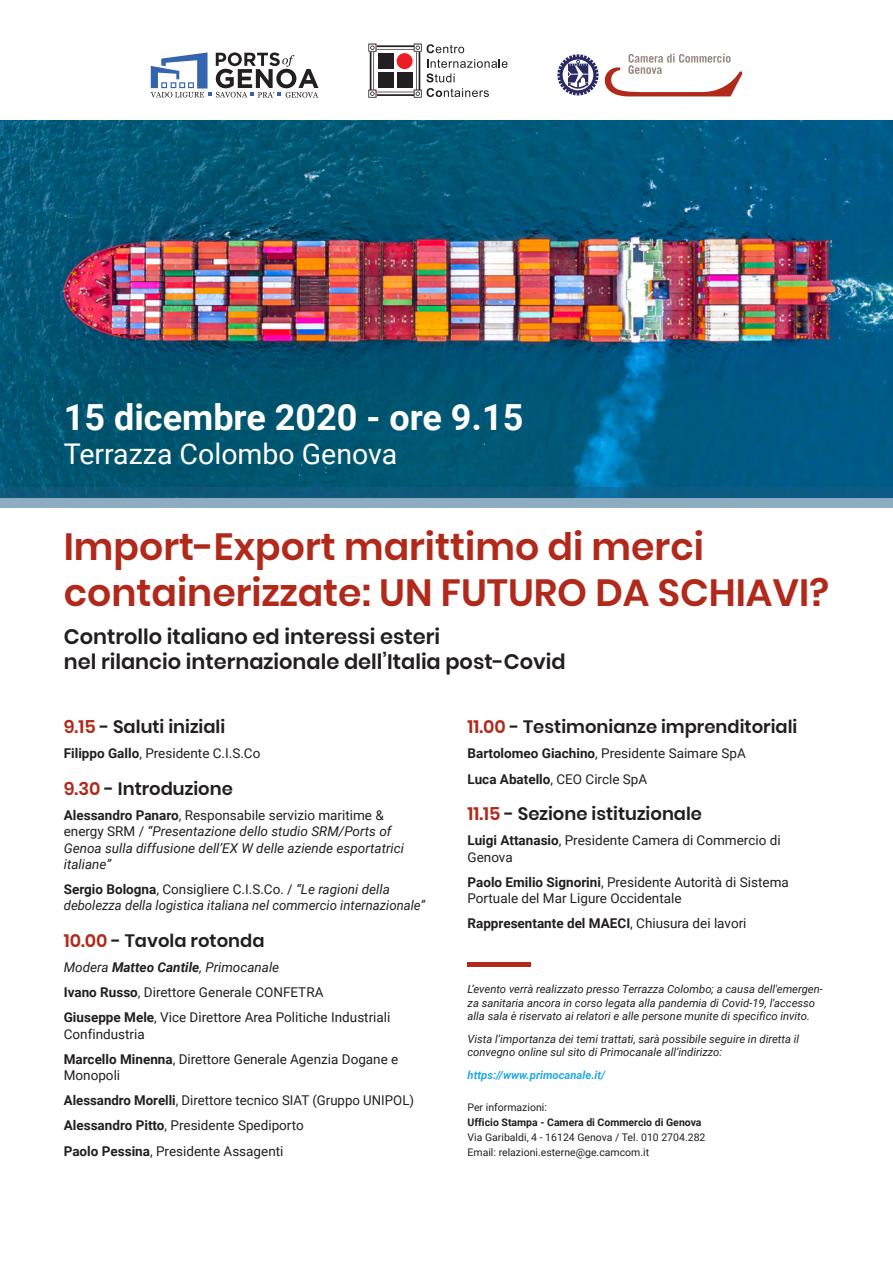
<style>
.page{position:relative;width:893px;height:1263px;background:#fff}
.page>*{position:absolute;margin:0;border:0;box-sizing:border-box;transform-origin:0 0}
.t1{font:600 37.8px/45.5px "Poppins";color:#b1291a}
.t2{font:700 36px "Roboto";color:#fff}
.t3{font:28.5px "Roboto";color:#fff}
.t4{font:600 21px/25.2px "Poppins";color:#231f20}
.t5{font:600 18px "Poppins";color:#231f20}
.t6{font:13.5px/25.2px "Roboto";color:#231f20}
.t7{font:italic 13.5px/16.2px "Roboto";color:#231f20}
.t8{font:700 13.5px "Roboto";color:#231f20}
.t9{font:italic 11.25px/13.5px "Roboto";color:#231f20}
.t10{font:italic 700 11.25px "Roboto";color:#24aae1}
.t11{font:10.5px/15px "Roboto";color:#231f20}
.t12{font:700 10.5px "Roboto";color:#231f20}
.s1{color:#b1291a}
.s2{font-weight:700}
.s3{font-weight:700;font-style:normal}
.s4{font-style:normal}
.s5{font-style:italic}
.s6{font-weight:700;font-style:italic}
.s7{font-weight:400}
</style>
<div class="page">
<svg style="left:151px;top:52px;width:167px;height:46px"></svg>
<svg style="left:557px;top:54px;width:185px;height:42px"></svg>
<img style="left:0;top:121px;width:893px;height:367px">
<svg style="left:0;top:488px;width:893px;height:20px;background:#4d829f"></svg>
<hr style="left:467px;top:963px;width:64px;height:4px;background:#b1291a">
<svg style="left:368px;top:44px;width:139px;height:54px"></svg>
<h2 class="t2" style="left:64px;top:392px;width:461px">15 dicembre 2020 - ore 9.15</h2>
<h3 class="t3" style="left:64px;top:434px;width:335px">Terrazza Colombo Genova</h3>
<h1 class="t1" style="left:64px;top:524px;width:767px">Import-Export marittimo di merci containerizzate: UN FUTURO DA SCHIAVI?</h1>
<h3 class="t4" style="left:64px;top:624px;width:503px">Controllo italiano ed interessi esteri<br>nel rilancio internazionale dell’Italia post-Covid</h3>
<h3 class="t5" style="left:64px;top:716px;width:163px"><span class="s1">9.15</span> - Saluti iniziali</h3>
<p class="t6" style="left:64px;top:740px;width:198px"><span class="s2">Filippo Gallo</span>, Presidente C.I.S.Co</p>
<h3 class="t5" style="left:64px;top:778px;width:171px"><span class="s1">9.30</span> - Introduzione</h3>
<p class="t7" style="left:64px;top:807px;width:342px"><span class="s3">Alessandro Panaro</span><span class="s4">, Responsabile servizio maritime &amp; energy SRM /</span> “Presentazione dello studio SRM/Ports of Genoa sulla diffusione dell’EX W delle aziende esportatrici italiane”</p>
<p class="t7" style="left:64px;top:880px;width:363px"><span class="s3">Sergio Bologna</span><span class="s4">, Consigliere C.I.S.Co. /</span> “Le ragioni della debolezza della logistica italiana nel commercio internazionale”</p>
<h3 class="t5" style="left:64px;top:930px;width:202px"><span class="s1">10.00</span> - Tavola rotonda</h3>
<p class="t6" style="left:64px;top:954px;width:328px"><span class="s5">Modera</span> <span class="s6">Matteo Cantile</span><span class="s5">, Primocanale<br></span><span class="s2">Ivano Russo</span>, Direttore Generale CONFETRA<br><span class="s2">Giuseppe Mele</span>, Vice Direttore Area Politiche Industriali</p>
<p class="t6" style="left:64px;top:1021px;width:336px">Confindustria<br><span class="s2">Marcello Minenna</span>, Direttore Generale Agenzia Dogane e</p>
<p class="t6" style="left:64px;top:1062px;width:352px">Monopoli<br><span class="s2">Alessandro Morelli</span>, Direttore tecnico SIAT (Gruppo UNIPOL)<br><span class="s2">Alessandro Pitto</span>, Presidente Spediporto<br><span class="s2">Paolo Pessina</span>, Presidente Assagenti</p>
<h3 class="t5" style="left:467px;top:716px;width:331px"><span class="s1">11.00</span> - Testimonianze imprenditoriali</h3>
<p class="t6" style="left:467px;top:740px;width:280px"><span class="s2">Bartolomeo Giachino</span>, Presidente Saimare SpA<br><span class="s2">Luca Abatello</span>, CEO Circle SpA</p>
<h3 class="t5" style="left:467px;top:803px;width:236px"><span class="s1">11.15</span> - Sezione istituzionale</h3>
<p class="t6" style="left:467px;top:832px;width:315px;line-height:16.2px"><span class="s2">Luigi Attanasio</span>, Presidente Camera di Commercio di<br>Genova</p>
<p class="t6" style="left:467px;top:873px;width:323px;line-height:16.2px"><span class="s2">Paolo Emilio Signorini</span>, Presidente Autorità di Sistema<br>Portuale del Mar Ligure Occidentale</p>
<p class="t8" style="left:467px;top:914px;width:281px">Rappresentante del MAECI<span class="s7">, Chiusura dei lavori</span></p>
<p class="t9" style="left:467px;top:982px;width:357px">L’evento verrà realizzato presso Terrazza Colombo; a causa dell'emergen&shy;za sanitaria ancora in corso legata alla pandemia di Covid-19, l'accesso alla sala è riservato ai relatori e alle persone munite di specifico invito.</p>
<p class="t9" style="left:467px;top:1032px;width:333px">Vista l’importanza dei temi trattati, sarà possibile seguire in diretta il convegno online sul sito di Primocanale all’indirizzo:</p>
<p class="t10" style="left:467px;top:1067px;width:139px">https://www.primocanale.it/</p>
<p class="t11" style="left:467px;top:1099px;width:81px">Per informazioni:</p>
<p class="t12" style="left:467px;top:1115px;width:236px">Ufficio Stampa - Camera di Commercio di Genova</p>
<p class="t11" style="left:467px;top:1129px;width:239px">Via Garibaldi, 4 - 16124 Genova / Tel. 010 2704.282<br>Email: relazioni.esterne@ge.camcom.it</p>
</div>
